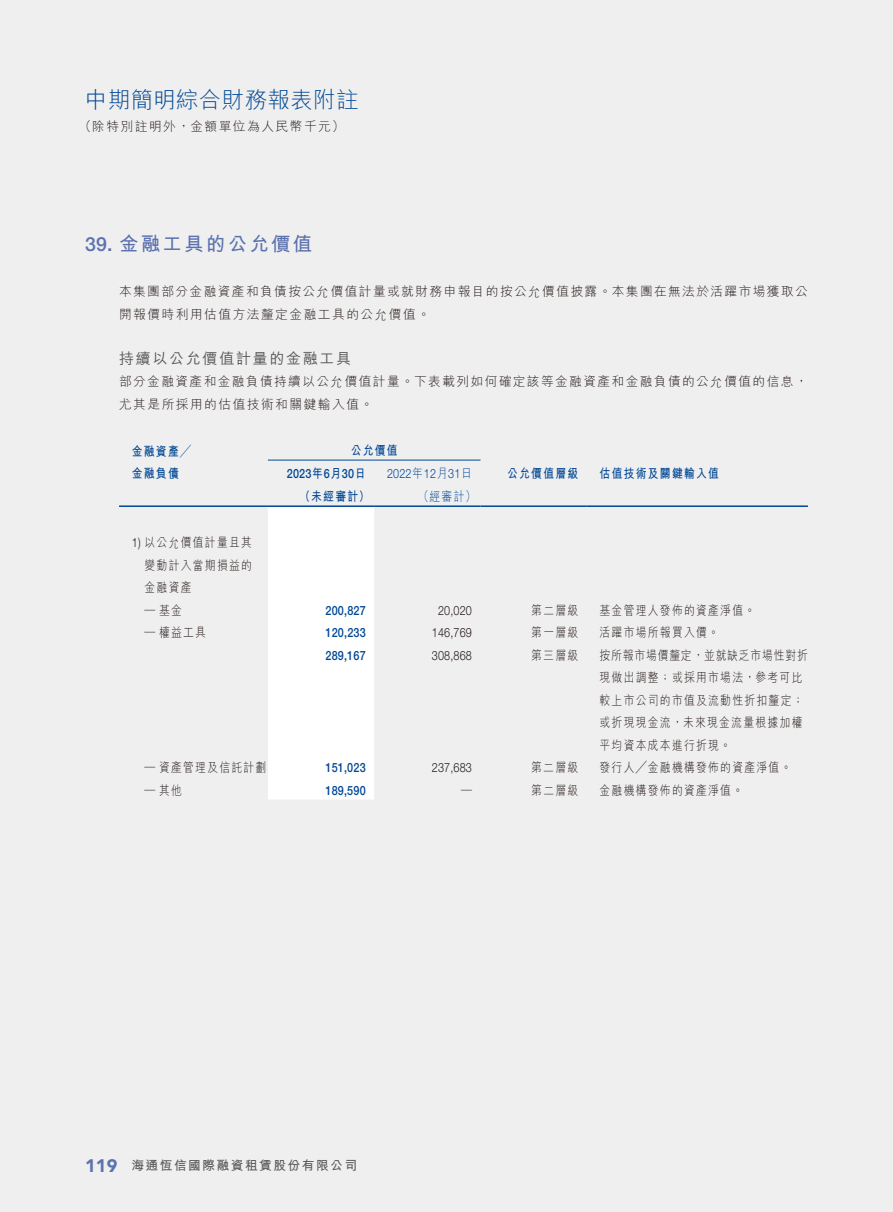
<style>
.page{position:relative;width:893px;height:1212px;background:#efeff0}
.page>*{position:absolute;margin:0;border:0;box-sizing:border-box;transform-origin:0 0}
.t1{font:300 22.5px "M Hei HK";letter-spacing:.015em;color:#004794}
.t2{font:700 19.5px "M Hei HK";letter-spacing:.115em;color:#5c72af}
.t3{font:900 18px "Avenir 95";color:#5c72af}
.t4{font:500 15px "M Hei HK";letter-spacing:.115em;color:#595857}
.t5{font:300 12.75px/22.5px "M Hei HK";letter-spacing:.115em;color:#231916;text-align:justify;scale:.85 1}
.t6{font:300 12.75px/22.5px "M Hei HK";letter-spacing:.115em;color:#231916}
.t7{font:500 12.75px "Helvetica Neue 65";letter-spacing:.015em;color:#004794;scale:.85 1}
.t8{font:700 12.75px/22.5px "M Hei HK";letter-spacing:.115em;color:#004794;scale:.85 1}
.t9{font:300 12.75px "Helvetica Neue 45";letter-spacing:.015em;color:#231916;scale:.85 1}
.t10{font:300 12.75px "M Hei HK";letter-spacing:.075em;color:#231916;scale:.85 1}
.t11{font:700 12.75px "M Hei HK";letter-spacing:.115em;color:#595857}
.t12{font:300 12.75px "Helvetica Neue 45";letter-spacing:.015em;color:#004794;scale:.85 1}
.t13{font:300 12.75px "M Hei HK";color:#004794;scale:.85 1}
.s1{font-family:"Helvetica Neue 65";font-weight:500}
.s2{font-family:"M Hei HK"}
.s3{font-family:"M Hei HK";font-weight:700}
.s4{font-family:"Helvetica Neue 45"}
</style>
<div class="page">
<div style="left:268px;top:507px;width:106px;height:292px;background:#fff"></div>
<hr style="left:268px;top:460px;width:106px;height:1px;background:#004794">
<hr style="left:374px;top:460px;width:106px;height:1px;background:#004794">
<hr style="left:119px;top:505px;width:149px;height:2px;background:#004794">
<hr style="left:268px;top:505px;width:106px;height:2px;background:#004794">
<hr style="left:374px;top:505px;width:106px;height:2px;background:#004794">
<hr style="left:480px;top:505px;width:107px;height:2px;background:#004794">
<hr style="left:587px;top:505px;width:221px;height:2px;background:#004794">
<h1 class="t1" style="left:85px;top:84px;width:275px">中期簡明綜合財務報表附註</h1>
<p class="t6" style="left:79px;top:114px;width:267px">（除特別註明外，金額單位為人民幣千元(</p>
<h2 class="t2" style="left:85px;top:230px;width:229px"><span class="s1">39.</span> 金融工具的公允價值</h2>
<p class="t6" style="left:119px;top:280px;width:690px">本集團部分金融資產和負債按公允價值計量或就財務申報目的按公允價值披露。本集團在無法於活躍市場獲取公開報價時利用估值方法釐定金融工具的公允價值。</p>
<p class="t4" style="left:119px;top:347px;width:234px">持續以公允價值計量的金融工具</p>
<p class="t6" style="left:119px;top:370px;width:690px">部分金融資產和金融負債持續以公允價值計量。下表載列如何確定該等金融資產和金融負債的公允價值的信息，尤其是所採用的估值技術和關鍵輸入值。</p>
<p class="t8" style="left:132px;top:439px;width:71px">金融資產╱金融負債</p>
<p class="t8" style="left:351px;top:438px;width:57px">公允價值</p>
<p class="t8" style="left:600px;top:461px;width:142px">估值技術及關鍵輸入值</p>
<p class="t12" style="left:387px;top:466px;width:101px">2022<span class="s2">年</span>12<span class="s2">月</span>31<span class="s2">日</span></p>
<p class="t7" style="left:287px;top:466px;width:94px">2023<span class="s3">年 月</span>6 30<span class="s3">日</span></p>
<p class="t8" style="left:507px;top:461px;width:85px">公允價值層級</p>
<p class="t8" style="left:300px;top:484px;width:84px">（未經審計）</p>
<p class="t13" style="left:418px;top:487px;width:70px">（經審計(</p>
<p class="t5" style="left:145px;top:531px;width:128px;text-indent:-13px"><span class="s4">1)</span> 以公允價值計量且其變動計入當期損益的金融資產</p>
<p class="t5" style="left:145px;top:598px;width:45px">—基金</p>
<p class="t7" style="left:326px;top:603px;width:49px">200,827</p>
<p class="t9" style="left:438px;top:602px;width:41px">20,020</p>
<p class="t5" style="left:531px;top:598px;width:57px">第二層級</p>
<p class="t5" style="left:600px;top:598px;width:185px">基金管理人發佈的資產淨值。</p>
<p class="t5" style="left:145px;top:621px;width:74px">— 權益工具</p>
<p class="t7" style="left:326px;top:625px;width:49px">120,233</p>
<p class="t9" style="left:432px;top:625px;width:49px">146,769</p>
<p class="t5" style="left:531px;top:621px;width:57px">第一層級</p>
<p class="t5" style="left:600px;top:621px;width:142px">活躍市場所報買入價。</p>
<p class="t7" style="left:326px;top:648px;width:49px">289,167</p>
<p class="t9" style="left:432px;top:647px;width:49px">308,868</p>
<p class="t5" style="left:531px;top:643px;width:57px">第三層級</p>
<p class="t10" style="left:600px;top:646px;width:247px">按所報市場價釐定，並就缺乏市場性對折</p>
<p class="t5" style="left:145px;top:756px;width:145px">— 資產管理及信託計劃</p>
<p class="t7" style="left:326px;top:760px;width:49px">151,023</p>
<p class="t9" style="left:432px;top:760px;width:49px">237,683</p>
<p class="t5" style="left:531px;top:756px;width:57px">第二層級</p>
<p class="t5" style="left:600px;top:666px;width:242px;text-align:left">現做出調整；或採用市場法，參考可比較上市公司的市值及流動性折扣釐定;或折現現金流，未來現金流量根據加權平均資本成本進行折現。<br>發行人╱金融機構發佈的資產淨值。</p>
<p class="t5" style="left:145px;top:778px;width:45px">—其他</p>
<p class="t7" style="left:326px;top:783px;width:49px">189,590</p>
<p class="t5" style="left:461px;top:778px;width:14px">—</p>
<p class="t5" style="left:531px;top:778px;width:57px">第二層級</p>
<p class="t5" style="left:600px;top:778px;width:170px">金融機構發佈的資產淨值。</p>
<h3 class="t3" style="left:85px;top:1155px;width:34px">119</h3>
<p class="t11" style="left:131px;top:1156px;width:227px">海通恆信國際融資租賃股份有限公司</p>
</div>
